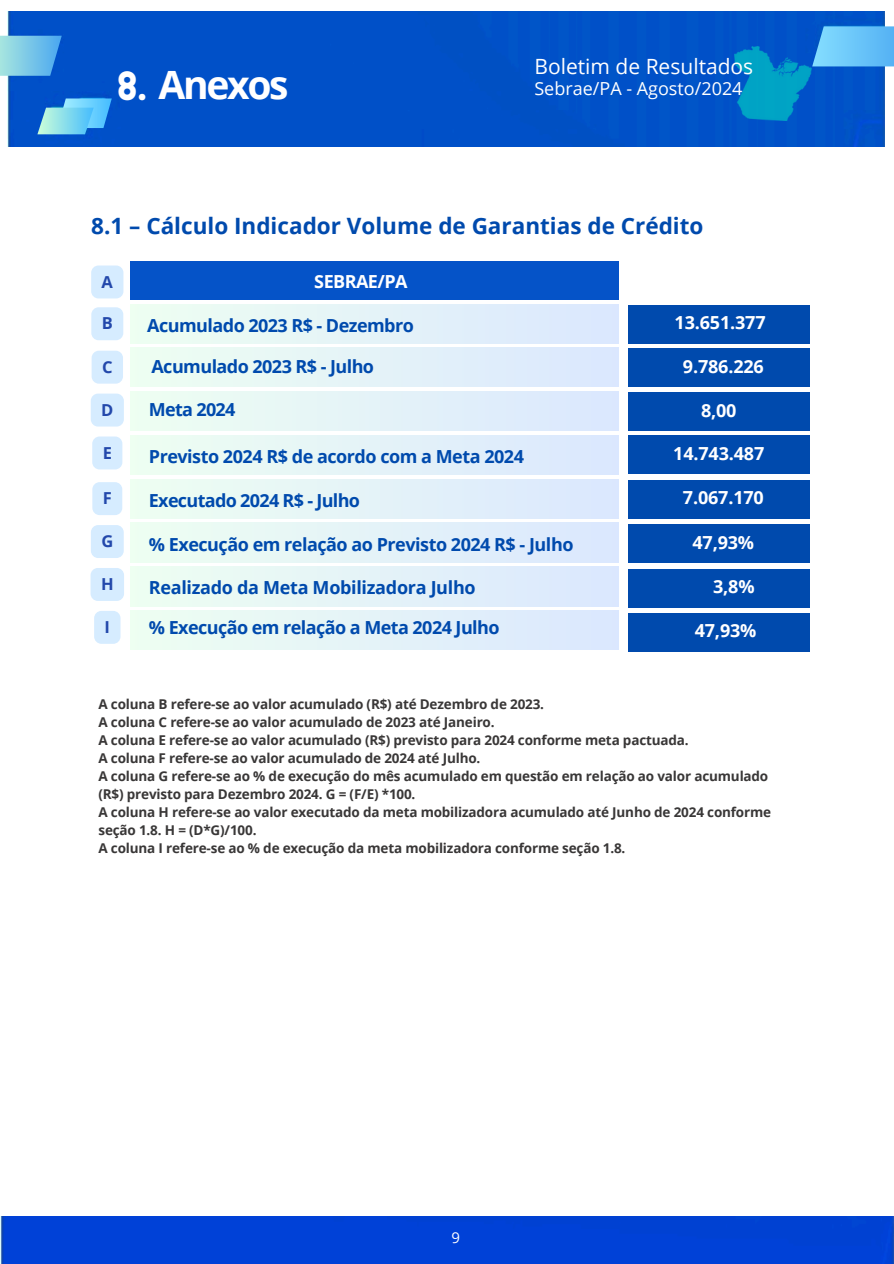
<style>
.page{position:relative;width:894px;height:1264px;background:#fff}
.page>*{position:absolute;margin:0;border:0;box-sizing:border-box;transform-origin:0 0}
.t1{font:700 39px "Open Sans";letter-spacing:-.06em;color:#fff}
.t2{font:700 22.5px "Open Sans";color:#004aad}
.t3{font:21px "Open Sans";color:#fff}
.t4{font:700 18px "Open Sans";letter-spacing:-.025em;color:#004aad}
.t5{font:700 18px "Open Sans";letter-spacing:-.01em;color:#fff}
.t6{font:18px "Open Sans";color:#fff}
.t7{font:700 18px "Open Sans";letter-spacing:-.03em;color:#fff}
.t8{font:700 16.5px "Open Sans";color:#2348ab}
.t9{font:15px "Open Sans";color:#fff}
.t10{font:700 13.5px/18px "Open Sans";letter-spacing:-.015em;color:#393737}
.s1{font-family:"Lovelo";font-weight:900;font-size:39.9px}
</style>
<div class="page">
<div style="left:8px;top:12px;width:876px;height:135px;background:#0050c8"></div>
<div style="left:130px;top:304px;width:488px;height:39px;background:#e4f3f8"></div>
<div style="left:91px;top:307px;width:32px;height:33px;background:#d6ecff;border-radius:7px"></div>
<img style="left:734px;top:46px;width:77px;height:75px">
<div style="left:130px;top:347px;width:488px;height:40px;background:#e4f3f8"></div>
<div style="left:130px;top:391px;width:488px;height:40px;background:#e4f3f8"></div>
<div style="left:130px;top:435px;width:488px;height:39px;background:#e4f3f8"></div>
<div style="left:130px;top:479px;width:488px;height:39px;background:#e4f3f8"></div>
<div style="left:130px;top:523px;width:488px;height:39px;background:#e4f3f8"></div>
<div style="left:130px;top:566px;width:488px;height:40px;background:#e4f3f8"></div>
<div style="left:130px;top:610px;width:488px;height:40px;background:#e4f3f8"></div>
<div style="left:92px;top:351px;width:31px;height:32px;background:#d6ecff;border-radius:7px"></div>
<div style="left:91px;top:393px;width:33px;height:33px;background:#d6ecff;border-radius:7px"></div>
<div style="left:92px;top:436px;width:30px;height:33px;background:#d6ecff;border-radius:7px"></div>
<div style="left:92px;top:482px;width:30px;height:33px;background:#d6ecff;border-radius:7px"></div>
<div style="left:91px;top:525px;width:33px;height:33px;background:#d6ecff;border-radius:7px"></div>
<div style="left:90px;top:568px;width:34px;height:33px;background:#d6ecff;border-radius:7px"></div>
<div style="left:94px;top:611px;width:26px;height:33px;background:#d6ecff;border-radius:7px"></div>
<div style="left:627px;top:305px;width:182px;height:38px;background:#004aad"></div>
<div style="left:627px;top:348px;width:182px;height:39px;background:#004aad"></div>
<div style="left:627px;top:392px;width:182px;height:39px;background:#004aad"></div>
<div style="left:627px;top:435px;width:182px;height:39px;background:#004aad"></div>
<div style="left:627px;top:480px;width:182px;height:38px;background:#004aad"></div>
<div style="left:627px;top:524px;width:182px;height:39px;background:#004aad"></div>
<div style="left:627px;top:568px;width:182px;height:39px;background:#004aad"></div>
<div style="left:627px;top:613px;width:182px;height:39px;background:#004aad"></div>
<div style="left:0;top:1216px;width:893px;height:47px;background:#0041d7"></div>
<svg style="left:812px;top:26px;width:81px;height:40px"></svg>
<svg style="left:37px;top:98px;width:75px;height:36px"></svg>
<svg style="left:0;top:36px;width:62px;height:40px"></svg>
<div style="left:91px;top:265px;width:32px;height:33px;background:#d6ecff;border-radius:7px"></div>
<div style="left:130px;top:261px;width:488px;height:39px;background:#0553c8"></div>
<h1 class="t1" style="left:117px;top:58px;width:173px"><span class="s1">8.</span> Anexos</h1>
<p class="t3" style="left:534px;top:51px;width:220px">Boletim de Resultados</p>
<p class="t6" style="left:534px;top:75px;width:209px">Sebrae/PA - Agosto/2024</p>
<p class="t2" style="left:91px;top:210px;width:613px">8.1 – Cálculo Indicador Volume de Garantias de Crédito</p>
<p class="t8" style="left:102px;top:270px;width:13px">A</p>
<p class="t7" style="left:314px;top:269px;width:95px">SEBRAE/PA</p>
<h3 class="t8" style="left:102px;top:312px;width:13px">B</h3>
<h6 class="t4" style="left:147px;top:312px;width:268px">Acumulado 2023 R$ - Dezembro</h6>
<h5 class="t8" style="left:102px;top:355px;width:12px">C</h5>
<h5 class="t8" style="left:101px;top:398px;width:14px">D</h5>
<h5 class="t8" style="left:103px;top:441px;width:11px">E</h5>
<h5 class="t8" style="left:103px;top:486px;width:11px">F</h5>
<h5 class="t8" style="left:101px;top:529px;width:13px">G</h5>
<h5 class="t8" style="left:101px;top:572px;width:14px">H</h5>
<h5 class="t8" style="left:105px;top:615px;width:7px">I</h5>
<p class="t4" style="left:151px;top:353px;width:224px">Acumulado 2023 R$ - Julho</p>
<p class="t4" style="left:149px;top:396px;width:88px">Meta 2024</p>
<h4 class="t4" style="left:149px;top:443px;width:376px">Previsto 2024 R$ de acordo com a Meta 2024</h4>
<h5 class="t4" style="left:149px;top:487px;width:213px">Executado 2024 R$ - Julho</h5>
<h5 class="t4" style="left:149px;top:531px;width:426px">% Execução em relação ao Previsto 2024 R$ - Julho</h5>
<h5 class="t4" style="left:149px;top:575px;width:328px">Realizado da Meta Mobilizadora Julho</h5>
<h5 class="t4" style="left:149px;top:615px;width:352px">% Execução em relação a Meta 2024 Julho</h5>
<h5 class="t5" style="left:674px;top:310px;width:92px">13.651.377</h5>
<h5 class="t5" style="left:682px;top:353px;width:82px">9.786.226</h5>
<h5 class="t5" style="left:700px;top:397px;width:37px">8,00</h5>
<h5 class="t5" style="left:673px;top:441px;width:92px">14.743.487</h5>
<h5 class="t5" style="left:682px;top:485px;width:82px">7.067.170</h5>
<p class="t5" style="left:692px;top:530px;width:63px">47,93%</p>
<p class="t5" style="left:713px;top:574px;width:43px">3,8%</p>
<p class="t5" style="left:694px;top:618px;width:63px">47,93%</p>
<h2 class="t10" style="left:98px;top:694px;width:447px">A coluna B refere-se ao valor acumulado (R$) até Dezembro de 2023.</h2>
<p class="t10" style="left:98px;top:712px;width:397px">A coluna C refere-se ao valor acumulado de 2023 até Janeiro.</p>
<p class="t10" style="left:98px;top:730px;width:591px">A coluna E refere-se ao valor acumulado (R$) previsto para 2024 conforme meta pactuada.</p>
<p class="t10" style="left:98px;top:748px;width:383px">A coluna F refere-se ao valor acumulado de 2024 até Julho.</p>
<p class="t10" style="left:98px;top:766px;width:671px">A coluna G refere-se ao % de execução do mês acumulado em questão em relação ao valor acumulado (R$) previsto para Dezembro 2024. G = (F/E) *100.</p>
<p class="t10" style="left:98px;top:802px;width:674px">A coluna H refere-se ao valor executado da meta mobilizadora acumulado até Junho de 2024 conforme seção 1.8. H = (D*G)/100.</p>
<p class="t10" style="left:98px;top:838px;width:528px">A coluna I refere-se ao % de execução da meta mobilizadora conforme seção 1.8.</p>
<p class="t9" style="left:451px;top:1227px;width:10px">9</p>
</div>
